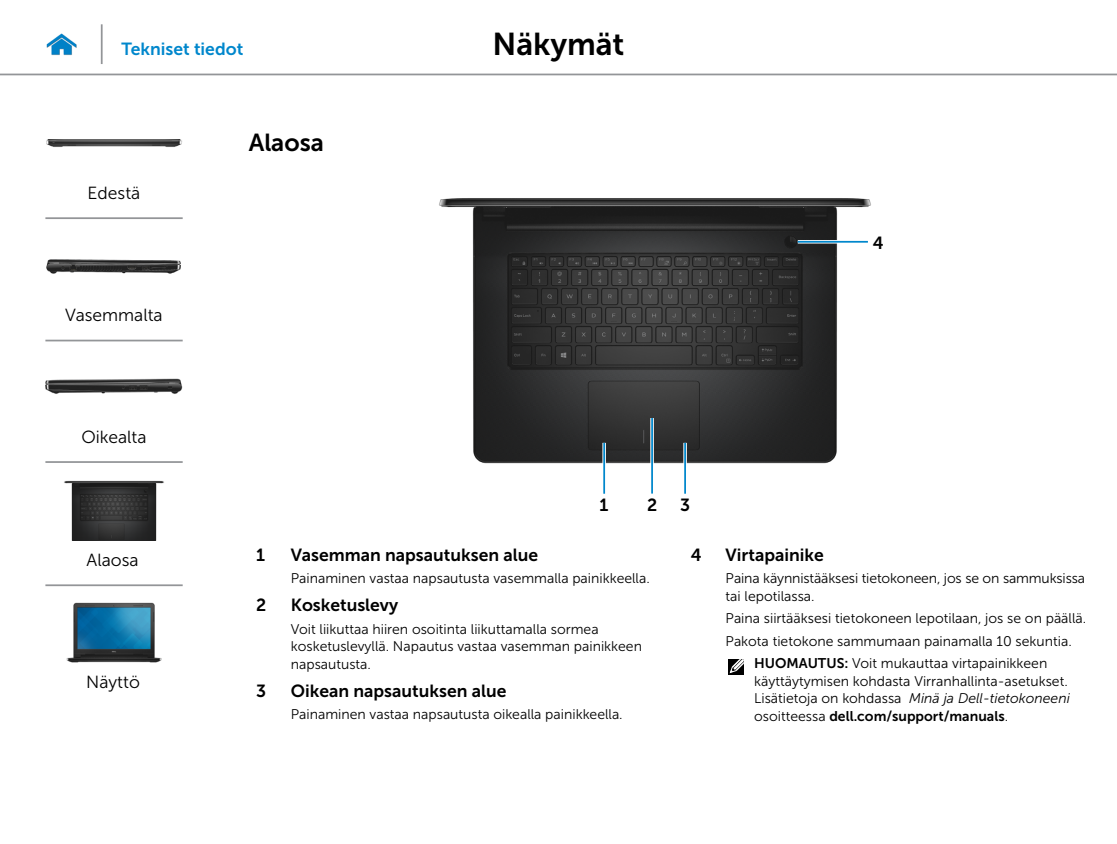
<style>
.page{position:relative;width:1117px;height:844px;background:#fff}
.page>*{position:absolute;margin:0;border:0;box-sizing:border-box;transform-origin:0 0}
.t1{font:31.5px "Museo Sans For Dell 700";color:#000}
.Head2{font:24.5px "Museo Sans For Dell 700";color:#000}
.Callout_Head{font:17.5px "Museo Sans For Dell 700";color:#000}
.t2{font:17.5px "Museo Sans For Dell 300";color:#000}
.t3{font:17.5px "Museo Sans For Dell 700";color:#0087cc}
.Callout-L{font:17.5px "Museo Sans For Dell 700";color:#000}
.Callout_description{font:14px/17.5px "Museo Sans For Dell 300";color:#000}
.Note{font:14px/17.5px "Museo Sans For Dell 300";color:#000}
.s1{font-family:"Museo Sans For Dell 700"}
.s2{font-style:italic}
</style>
<div class="page">
<hr style="left:0;top:74px;width:1116px;height:1px;background:#939598">
<img style="left:46px;top:33px;width:31px;height:23px">
<div style="left:727px;top:659px;width:16px;height:16px;background:#000"></div>
<svg style="left:729px;top:659px;width:14px;height:14px"></svg>
<img style="left:439px;top:198px;width:432px;height:268px">
<hr style="left:602px;top:442px;width:3px;height:51px;background:#fff">
<hr style="left:603px;top:442px;width:2px;height:51px;background:#0087cc">
<hr style="left:650px;top:418px;width:3px;height:75px;background:#fff">
<hr style="left:651px;top:418px;width:1px;height:75px;background:#0087cc">
<hr style="left:797px;top:240px;width:70px;height:3px;background:#fff">
<hr style="left:797px;top:241px;width:70px;height:1px;background:#0087cc">
<hr style="left:683px;top:442px;width:3px;height:51px;background:#fff">
<hr style="left:684px;top:442px;width:1px;height:51px;background:#0087cc">
<hr style="left:101px;top:24px;width:2px;height:40px;background:#939598">
<img style="left:46px;top:139px;width:136px;height:8px">
<img style="left:46px;top:259px;width:135px;height:15px">
<img style="left:45px;top:378px;width:137px;height:16px">
<img style="left:64px;top:480px;width:100px;height:60px">
<img style="left:66px;top:602px;width:95px;height:60px">
<hr style="left:45px;top:217px;width:138px;height:2px;background:#939598">
<hr style="left:45px;top:339px;width:138px;height:2px;background:#939598">
<hr style="left:45px;top:461px;width:138px;height:2px;background:#939598">
<hr style="left:45px;top:584px;width:138px;height:2px;background:#939598">
<p class="t3" style="left:122px;top:39px;width:123px">Tekniset tiedot</p>
<h1 class="t1" style="left:492px;top:26px;width:133px">Näkymät</h1>
<p class="t2" style="left:88px;top:183px;width:54px">Edestä</p>
<p class="t2" style="left:65px;top:305px;width:99px">Vasemmalta</p>
<p class="t2" style="left:81px;top:428px;width:67px">Oikealta</p>
<p class="t2" style="left:87px;top:550px;width:53px">Alaosa</p>
<p class="t2" style="left:86px;top:672px;width:55px">Näyttö</p>
<p class="Head2" style="left:249px;top:128px;width:77px">Alaosa</p>
<p class="Callout-L" style="left:599px;top:495px;width:10px">1</p>
<p class="Callout-L" style="left:647px;top:495px;width:12px">2</p>
<p class="Callout-L" style="left:680px;top:495px;width:12px">3</p>
<p class="Callout-L" style="left:872px;top:233px;width:12px">4</p>
<p class="Callout_Head" style="left:256px;top:544px;width:10px">1</p>
<p class="Callout_Head" style="left:291px;top:544px;width:249px">Vasemman napsautuksen alue</p>
<p class="Callout_description" style="left:291px;top:569px;width:360px">Painaminen vastaa napsautusta vasemmalla painikkeella.</p>
<p class="Callout_Head" style="left:256px;top:595px;width:12px">2</p>
<p class="Callout_Head" style="left:291px;top:595px;width:109px">Kosketuslevy</p>
<p class="Callout_description" style="left:291px;top:620px;width:352px">Voit liikuttaa hiiren osoitinta liikuttamalla sormea kosketuslevyllä. Napautus vastaa vasemman painikkeen napsautusta.</p>
<p class="Callout_Head" style="left:256px;top:680px;width:12px">3</p>
<p class="Callout_Head" style="left:291px;top:680px;width:217px">Oikean napsautuksen alue</p>
<p class="Callout_description" style="left:291px;top:705px;width:333px">Painaminen vastaa napsautusta oikealla painikkeella.</p>
<p class="Callout_Head" style="left:690px;top:544px;width:12px">4</p>
<p class="Callout_Head" style="left:725px;top:544px;width:100px">Virtapainike</p>
<p class="Callout_description" style="left:725px;top:569px;width:361px">Paina käynnistääksesi tietokoneen, jos se on sammuksissa tai lepotilassa.</p>
<p class="Callout_description" style="left:725px;top:609px;width:362px">Paina siirtääksesi tietokoneen lepotilaan, jos se on päällä.</p>
<p class="Callout_description" style="left:725px;top:632px;width:347px">Pakota tietokone sammumaan painamalla 10 sekuntia.</p>
<p class="Note" style="left:754px;top:654px;width:317px"><span class="s1">HUOMAUTUS:</span> Voit mukauttaa virtapainikkeen käyttäytymisen kohdasta Virranhallinta-asetukset.<br>Lisätietoja on kohdassa <span class="s2">Minä ja Dell-tietokoneeni </span>osoitteessa <span class="s1">dell.com/support/manuals</span>.</p>
</div>
